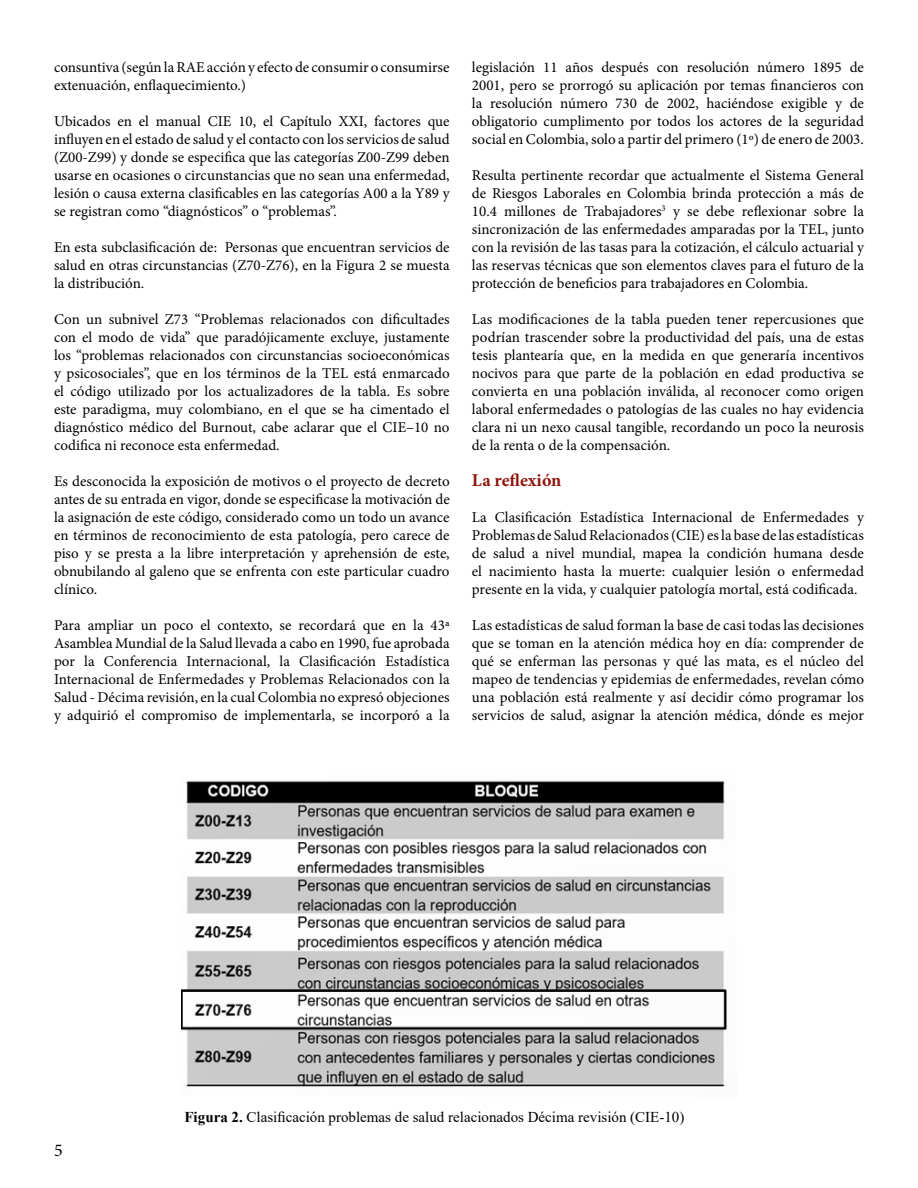
<style>
.page{position:relative;width:918px;height:1188px;background:#fff}
.page>*{position:absolute;margin:0;border:0;box-sizing:border-box;transform-origin:0 0}
.t1{font:700 18px "Minion Pro";letter-spacing:-.005em;color:#8e140b}
.t2{font:18px "Minion Pro";color:#000}
.t3{font:15px/18px "Minion Pro";color:#000;text-align:justify}
.t4{font:15px "Times New Roman";color:#000}
.s1{font-weight:700}
</style>
<div class="page">
<img style="left:182px;top:780px;width:545px;height:307px">
<p class="t3" style="left:54px;top:58px;width:397px">consuntiva (según la RAE acción y efecto de consumir o consumirse extenuación, enflaquecimiento.)</p>
<p class="t3" style="left:54px;top:112px;width:397px">Ubicados en el manual CIE 10, el Capítulo XXI, factores que influyen en el estado de salud y el contacto con los servicios de salud (Z00-Z99) y donde se especifica que las categorías Z00-Z99 deben usarse en ocasiones o circunstancias que no sean una enfermedad, lesión o causa externa clasificables en las categorías A00 a la Y89 y se registran como “diagnósticos” o “problemas”.</p>
<p class="t3" style="left:54px;top:238px;width:397px">En esta subclasificación de: Personas que encuentran servicios de salud en otras circunstancias (Z70-Z76), en la Figura 2 se muesta la distribución.</p>
<p class="t3" style="left:54px;top:310px;width:397px">Con un subnivel Z73 “Problemas relacionados con dificultades con el modo de vida” que paradójicamente excluye, justamente los “problemas relacionados con circunstancias socioeconómicas y psicosociales”, que en los términos de la TEL está enmarcado el código utilizado por los actualizadores de la tabla. Es sobre este paradigma, muy colombiano, en el que se ha cimentado el diagnóstico médico del Burnout, cabe aclarar que el CIE–10 no codifica ni reconoce esta enfermedad.</p>
<p class="t3" style="left:54px;top:472px;width:397px">Es desconocida la exposición de motivos o el proyecto de decreto antes de su entrada en vigor, donde se especificase la motivación de la asignación de este código, considerado como un todo un avance en términos de reconocimiento de esta patología, pero carece de piso y se presta a la libre interpretación y aprehensión de este, obnubilando al galeno que se enfrenta con este particular cuadro clínico.</p>
<p class="t3" style="left:54px;top:616px;width:397px">Para ampliar un poco el contexto, se recordará que en la 43ª Asamblea Mundial de la Salud llevada a cabo en 1990, fue aprobada por la Conferencia Internacional, la Clasificación Estadística Internacional de Enfermedades y Problemas Relacionados con la Salud - Décima revisión, en la cual Colombia no expresó objeciones y adquirió el compromiso de implementarla, se incorporó a la</p>
<p class="t3" style="left:472px;top:58px;width:394px">legislación 11 años después con resolución número 1895 de 2001, pero se prorrogó su aplicación por temas financieros con la resolución número 730 de 2002, haciéndose exigible y de obligatorio cumplimento por todos los actores de la seguridad social en Colombia, solo a partir del primero (1º) de enero de 2003.</p>
<p class="t3" style="left:472px;top:166px;width:394px">Resulta pertinente recordar que actualmente el Sistema General de Riesgos Laborales en Colombia brinda protección a más de 10.4 millones de Trabajadores<sup>3</sup> y se debe reflexionar sobre la sincronización de las enfermedades amparadas por la TEL, junto con la revisión de las tasas para la cotización, el cálculo actuarial y las reservas técnicas que son elementos claves para el futuro de la protección de beneficios para trabajadores en Colombia.</p>
<p class="t3" style="left:472px;top:310px;width:394px">Las modificaciones de la tabla pueden tener repercusiones que podrían trascender sobre la productividad del país, una de estas tesis plantearía que, en la medida en que generaría incentivos nocivos para que parte de la población en edad productiva se convierta en una población inválida, al reconocer como origen laboral enfermedades o patologías de las cuales no hay evidencia clara ni un nexo causal tangible, recordando un poco la neurosis de la renta o de la compensación.</p>
<p class="t1" style="left:472px;top:468px;width:91px">La reflexión</p>
<p class="t3" style="left:472px;top:508px;width:394px">La Clasificación Estadística Internacional de Enfermedades y Problemas de Salud Relacionados (CIE) es la base de las estadísticas de salud a nivel mundial, mapea la condición humana desde el nacimiento hasta la muerte: cualquier lesión o enfermedad presente en la vida, y cualquier patología mortal, está codificada.</p>
<p class="t3" style="left:472px;top:616px;width:394px">Las estadísticas de salud forman la base de casi todas las decisiones que se toman en la atención médica hoy en día: comprender de qué se enferman las personas y qué las mata, es el núcleo del mapeo de tendencias y epidemias de enfermedades, revelan cómo una población está realmente y así decidir cómo programar los servicios de salud, asignar la atención médica, dónde es mejor</p>
<p class="t2" style="left:54px;top:1138px;width:10px">5</p>
<p class="t4" style="left:184px;top:1106px;width:501px"><span class="s1">Figura 2.</span> Clasificación problemas de salud relacionados Décima revisión (CIE-10)</p>
</div>
